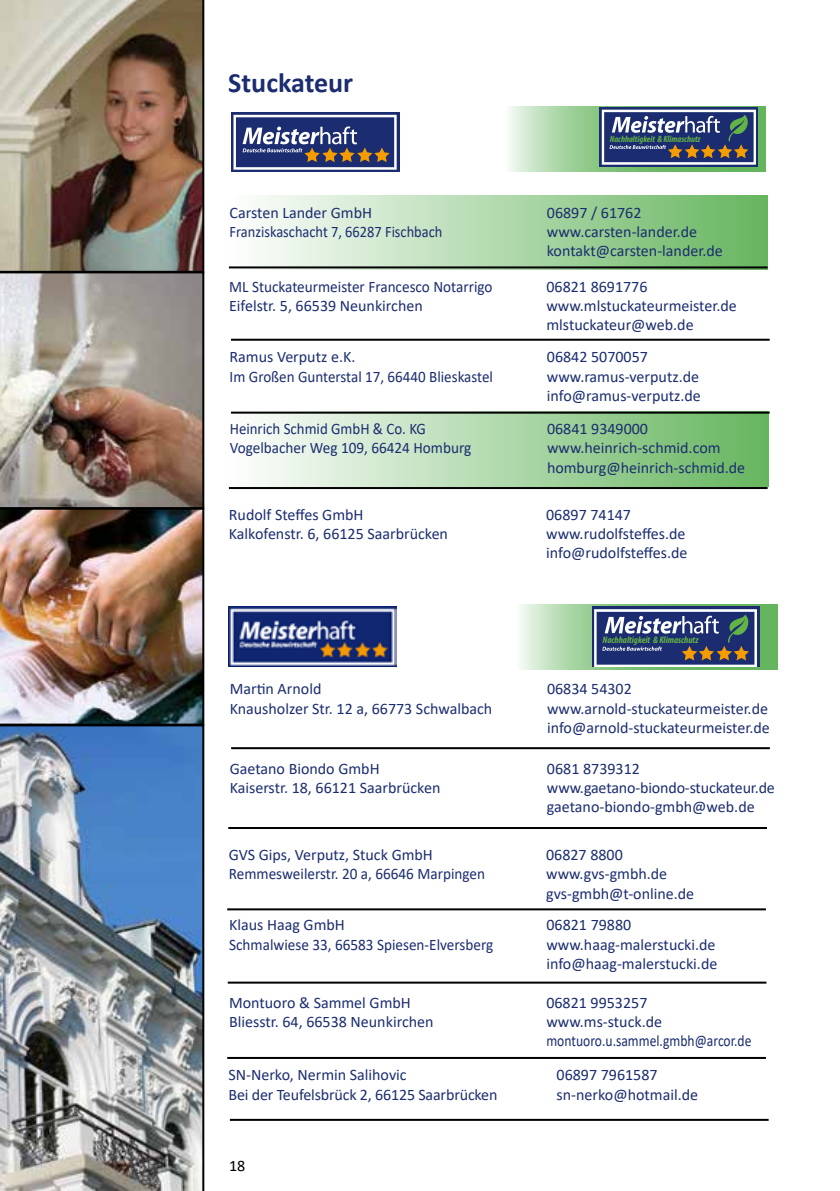
<style>
.page{position:relative;width:840px;height:1191px;background:#fff}
.page>*{position:absolute;margin:0;border:0;box-sizing:border-box;transform-origin:0 0}
.t1{font:700 28px "Calibri";color:#1b2d70}
.t2{font:16px/19.2px "Calibri";color:#1b2d70}
.t3{font:16px "Calibri";color:#1b2d70;scale:.95 1}
.t4{font:16px "Calibri";color:#1b2d70;scale:.94 1}
.t5{font:16px "Calibri";color:#1b2d70;scale:.9 1}
.t6{font:16px "Calibri";color:#1b2d70;scale:.93 1}
.t7{font:16px "Calibri";color:#000}
.t8{font:italic 700 condensed 9.6px "Myriad Pro";color:#64b446}
.t9{font:italic 700 condensed 9px "Myriad Pro";color:#64b446}
</style>
<div class="page">
<div style="left:229px;top:411px;width:539px;height:76px;background:linear-gradient(to right,#fafafa,#64b25d)"></div>
<div style="left:229px;top:195px;width:539px;height:74px;background:linear-gradient(to right,#fefefe,#66b55f)"></div>
<img style="left:0;top:509px;width:204px;height:215px">
<img style="left:0;top:724px;width:204px;height:467px">
<img style="left:0;top:273px;width:204px;height:236px">
<img style="left:0;top:0;width:204px;height:273px">
<hr style="left:229px;top:266px;width:538px;height:2px;background:#000">
<hr style="left:231px;top:339px;width:538px;height:2px;background:#000">
<hr style="left:231px;top:411px;width:538px;height:2px;background:#000">
<hr style="left:229px;top:487px;width:538px;height:2px;background:#000">
<hr style="left:231px;top:747px;width:538px;height:2px;background:#000">
<hr style="left:227px;top:981px;width:539px;height:2px;background:#000">
<hr style="left:230px;top:1118px;width:538px;height:2px;background:#000">
<hr style="left:228px;top:827px;width:538px;height:2px;background:#000">
<hr style="left:227px;top:908px;width:538px;height:2px;background:#000">
<svg style="left:510px;top:106px;width:255px;height:65px;background:#a6d3a2"></svg>
<svg style="left:599px;top:107px;width:158px;height:60px"></svg>
<svg style="left:601px;top:110px;width:154px;height:55px;background:#555f85"></svg>
<svg style="left:231px;top:112px;width:168px;height:60px"></svg>
<svg style="left:233px;top:115px;width:163px;height:55px;background:#576088"></svg>
<svg style="left:521px;top:604px;width:256px;height:66px;background:#a4d2a1"></svg>
<div style="left:592px;top:606px;width:167px;height:61px;background:#1b2d70"></div>
<svg style="left:594px;top:609px;width:162px;height:58px"></svg>
<img style="left:229px;top:606px;width:167px;height:60px">
<hr style="left:227px;top:1057px;width:538px;height:2px;background:#000">
<h1 class="t1" style="left:228px;top:63px;width:126px">Stuckateur</h1>
<p class="t9" style="left:609px;top:133px;width:92px">Nachhaltigkeit &amp; Klimaschutz</p>
<p class="t2" style="left:229px;top:202px;width:144px">Carsten Lander GmbH</p>
<p class="t2" style="left:546px;top:202px;width:96px">06897 / 61762</p>
<p class="t5" style="left:229px;top:221px;width:238px">Franziskaschacht 7, 66287 Fischbach</p>
<p class="t2" style="left:546px;top:222px;width:177px">www.carsten-lander.de kontakt@carsten-lander.de</p>
<p class="t3" style="left:229px;top:275px;width:278px">ML Stuckateurmeister Francesco Notarrigo</p>
<p class="t2" style="left:546px;top:276px;width:102px">06821 8691776</p>
<p class="t2" style="left:229px;top:295px;width:195px">Eifelstr. 5, 66539 Neunkirchen</p>
<p class="t2" style="left:546px;top:295px;width:192px">www.mlstuckateurmeister.de mlstuckateur@web.de</p>
<p class="t2" style="left:229px;top:347px;width:127px">Ramus Verputz e.K.</p>
<p class="t2" style="left:546px;top:347px;width:102px">06842 5070057</p>
<p class="t4" style="left:229px;top:365px;width:281px">Im Großen Gunterstal 17, 66440 Blieskastel</p>
<p class="t2" style="left:546px;top:366px;width:155px">www.ramus-verputz.de info@ramus-verputz.de</p>
<p class="t6" style="left:229px;top:418px;width:212px">Heinrich Schmid GmbH &amp; Co. KG</p>
<p class="t2" style="left:546px;top:419px;width:102px">06841 9349000</p>
<p class="t3" style="left:229px;top:437px;width:256px">Vogelbacher Weg 109, 66424 Homburg</p>
<p class="t2" style="left:546px;top:438px;width:200px">www.heinrich-schmid.com homburg@heinrich-schmid.de</p>
<p class="t2" style="left:229px;top:504px;width:136px">Rudolf Steffes GmbH</p>
<p class="t2" style="left:546px;top:504px;width:86px">06897 74147</p>
<p class="t2" style="left:229px;top:523px;width:220px">Kalkofenstr. 6, 66125 Saarbrücken</p>
<p class="t2" style="left:546px;top:523px;width:143px">www.rudolfsteffes.de info@rudolfsteffes.de</p>
<p class="t8" style="left:602px;top:634px;width:97px">Nachhaltigkeit &amp; Klimaschutz</p>
<p class="t2" style="left:229px;top:679px;width:93px">Martin Arnold</p>
<p class="t2" style="left:546px;top:679px;width:86px">06834 54302</p>
<p class="t2" style="left:229px;top:698px;width:264px">Knausholzer Str. 12 a, 66773 Schwalbach</p>
<p class="t2" style="left:546px;top:698px;width:224px">www.arnold-stuckateurmeister.de info@arnold-stuckateurmeister.de</p>
<p class="t2" style="left:229px;top:758px;width:151px">Gaetano Biondo GmbH</p>
<p class="t2" style="left:546px;top:758px;width:94px">0681 8739312</p>
<p class="t2" style="left:229px;top:778px;width:212px">Kaiserstr. 18, 66121 Saarbrücken</p>
<p class="t2" style="left:546px;top:778px;width:229px">www.gaetano-biondo-stuckateur.de gaetano-biondo-gmbh@web.de</p>
<p class="t2" style="left:229px;top:845px;width:205px">GVS Gips, Verputz, Stuck GmbH</p>
<p class="t2" style="left:546px;top:845px;width:78px">06827 8800</p>
<p class="t3" style="left:229px;top:863px;width:271px">Remmesweilerstr. 20 a, 66646 Marpingen</p>
<p class="t2" style="left:546px;top:864px;width:149px">www.gvs-gmbh.de gvs-gmbh@t-online.de</p>
<p class="t2" style="left:229px;top:915px;width:117px">Klaus Haag GmbH</p>
<p class="t2" style="left:546px;top:915px;width:86px">06821 79880</p>
<p class="t3" style="left:229px;top:933px;width:279px">Schmalwiese 33, 66583 Spiesen-Elversberg</p>
<p class="t2" style="left:546px;top:934px;width:172px">www.haag-malerstucki.de info@haag-malerstucki.de</p>
<p class="t2" style="left:229px;top:992px;width:183px">Montuoro &amp; Sammel GmbH</p>
<p class="t2" style="left:546px;top:992px;width:102px">06821 9953257</p>
<p class="t2" style="left:229px;top:1012px;width:206px">Bliesstr. 64, 66538 Neunkirchen</p>
<p class="t2" style="left:546px;top:1012px;width:206px">www.ms-stuck.de montuoro.u.sammel.gmbh@arcor.de</p>
<p class="t2" style="left:228px;top:1065px;width:180px">SN-Nerko, Nermin Salihovic</p>
<p class="t2" style="left:556px;top:1065px;width:102px">06897 7961587</p>
<p class="t2" style="left:228px;top:1084px;width:270px">Bei der Teufelsbrück 2, 66125 Saarbrücken</p>
<p class="t2" style="left:556px;top:1084px;width:143px">sn-nerko@hotmail.de</p>
<p class="t7" style="left:229px;top:1154px;width:18px">18</p>
</div>
